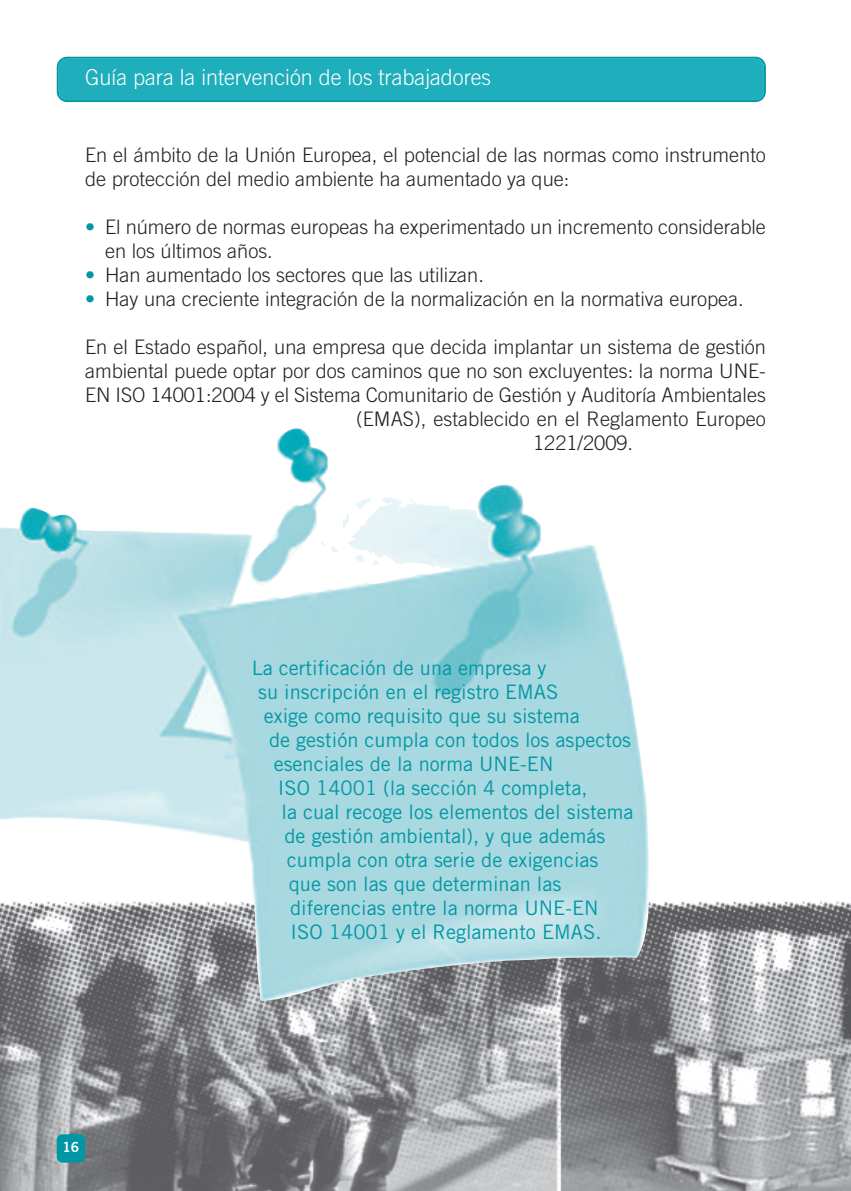
<style>
.page{position:relative;width:851px;height:1191px;background:#fff}
.page>*{position:absolute;margin:0;border:0;box-sizing:border-box;transform-origin:0 0}
.t1{font:300 22px "Trade Gothic";color:#fff}
.t2{font:300 20px/24px "Trade Gothic";color:#231f20}
.t3{font:20px "Trade Gothic";color:#0097a4}
.t4{font:14px "Trade Gothic Bold Two";color:#fff}
.s1{font-weight:700;color:#0097a4}
</style>
<div class="page">
<img style="left:0;top:901px;width:850px;height:290px">
<svg style="left:57px;top:57px;width:708px;height:45px;background:#1eacb9"></svg>
<div style="left:57px;top:1134px;width:28px;height:28px;background:#0097a4;border-radius:6px"></div>
<img style="left:0;top:428px;width:649px;height:572px">
<p class="t1" style="left:85px;top:69px;width:407px">Guía para la intervención de los trabajadores</p>
<p class="t2" style="left:85px;top:144px;width:682px">En el ámbito de la Unión Europea, el potencial de las normas como instrumento de protección del medio ambiente ha aumentado ya que:</p>
<p class="t2" style="left:105px;top:216px;width:662px;text-indent:-20px"><span class="s1">•</span> El número de normas europeas ha experimentado un incremento considerable en los últimos años.</p>
<p class="t2" style="left:85px;top:264px;width:400px"><span class="s1">•</span> Han aumentado los sectores que las utilizan.</p>
<p class="t2" style="left:85px;top:288px;width:660px"><span class="s1">•</span> Hay una creciente integración de la normalización en la normativa europea.</p>
<p class="t2" style="left:85px;top:336px;width:682px">En el Estado español, una empresa que decida implantar un sistema de gestión</p>
<p class="t2" style="left:85px;top:360px;width:682px">ambiental puede optar por dos caminos que no son excluyentes: la norma UNE-</p>
<p class="t2" style="left:85px;top:384px;width:682px">EN ISO 14001:2004 y el Sistema Comunitario de Gestión y Auditoría Ambientales</p>
<p class="t2" style="left:356px;top:408px;width:411px">(EMAS), establecido en el Reglamento Europeo</p>
<p class="t2" style="left:533px;top:432px;width:101px">1221/2009.</p>
<p class="t4" style="left:63px;top:1142px;width:18px">16</p>
<p class="t3" style="left:252px;top:660px;width:296px">La certificación de una empresa y</p>
<p class="t3" style="left:258px;top:684px;width:302px">su inscripción en el registro EMAS</p>
<p class="t3" style="left:264px;top:708px;width:317px">exige como requisito que su sistema</p>
<p class="t3" style="left:269px;top:732px;width:363px">de gestión cumpla con todos los aspectos</p>
<p class="t3" style="left:274px;top:756px;width:281px">esenciales de la norma UNE-EN</p>
<p class="t3" style="left:278px;top:780px;width:311px">ISO 14001 (la sección 4 completa,</p>
<p class="t3" style="left:281px;top:804px;width:353px">la cual recoge los elementos del sistema</p>
<p class="t3" style="left:284px;top:828px;width:322px">de gestión ambiental), y que además</p>
<p class="t3" style="left:287px;top:852px;width:313px">cumpla con otra serie de exigencias</p>
<p class="t3" style="left:289px;top:876px;width:274px">que son las que determinan las</p>
<p class="t3" style="left:290px;top:900px;width:310px">diferencias entre la norma UNE-EN</p>
<p class="t3" style="left:290px;top:924px;width:312px">ISO 14001 y el Reglamento EMAS.</p>
</div>
